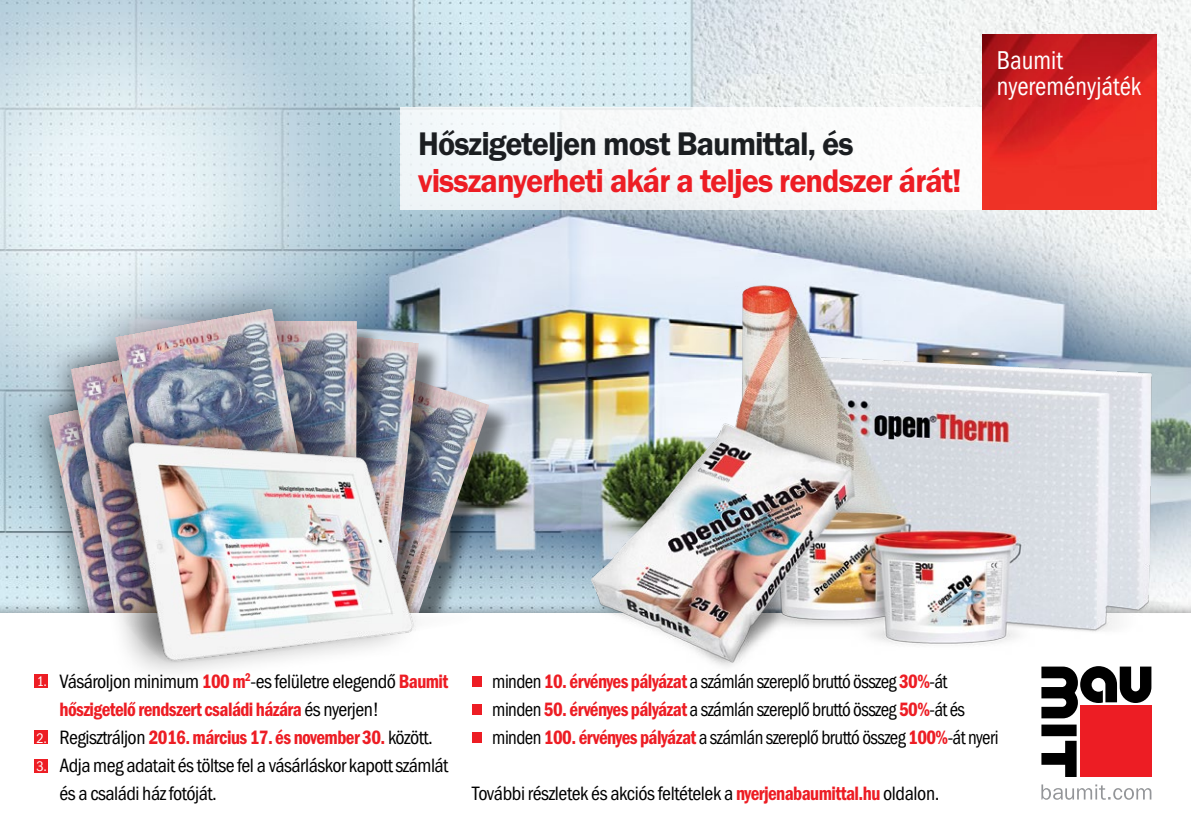
<style>
.page{position:relative;width:1191px;height:840px;background:#fff}
.page>*{position:absolute;margin:0;border:0;box-sizing:border-box;transform-origin:0 0}
.t1{font:33.8px "BM Franklin Gothic URW Dem";letter-spacing:-.03em;color:#ed1d24;scale:.95 1}
.t2{font:33.8px "BM Franklin Gothic URW Dem";letter-spacing:-.03em;color:#1b1e21;scale:.95 1}
.t3{font:26.6px/26px "BM Franklin Gothic URW Con Boo";color:#fff;scale:.95 1}
.t4{font:20px/28px "BM Franklin Gothic URW Con Boo";letter-spacing:-.025em;color:#000}
.t5{font:20px/28px "BM Franklin Gothic URW Con Boo";letter-spacing:-.025em;color:#000;scale:.95 1}
.t6{font:20px "BM Franklin Gothic URW Con Dem";letter-spacing:-.03em;color:#ed1d24;scale:.95 1}
.s1{font-size:14.4px;color:#fff}
.s2{font-family:"BM Franklin Gothic URW Con Dem";color:#ed1d24}
.s3{font-family:"BM Franklin Gothic URW Con Boo";color:#000}
.s4{font-family:"BM Franklin Gothic URW Con Boo";font-size:14.4px;color:#fff}
</style>
<div class="page">
<img style="left:0;top:0;width:1191px;height:601px">
<img style="left:443px;top:353px;width:46px;height:248px">
<div style="left:228px;top:330px;width:215px;height:386px;background:#000;opacity:.5"></div>
<img style="left:382px;top:327px;width:37px;height:79px">
<div style="left:25px;top:359px;width:274px;height:422px;background:#000;opacity:.64"></div>
<div style="left:47px;top:316px;width:266px;height:421px;background:#000;opacity:.64"></div>
<img style="left:71px;top:340px;width:13px;height:261px">
<div style="left:84px;top:277px;width:289px;height:444px;background:#000;opacity:.5"></div>
<img style="left:115px;top:308px;width:219px;height:98px">
<div style="left:0;top:613px;width:1191px;height:226px;background:#fff"></div>
<div style="left:401px;top:108px;width:679px;height:102px;background:#f7f9fa"></div>
<img style="left:982px;top:34px;width:175px;height:176px">
<div style="left:34px;top:674px;width:13px;height:13px;background:#ed1d24"></div>
<div style="left:34px;top:730px;width:13px;height:13px;background:#ed1d24"></div>
<div style="left:34px;top:758px;width:13px;height:13px;background:#ed1d24"></div>
<div style="left:472px;top:676px;width:11px;height:10px;background:#ed1d24"></div>
<div style="left:482px;top:676px;width:11px;height:10px;background:#fff"></div>
<div style="left:472px;top:704px;width:11px;height:10px;background:#ed1d24"></div>
<div style="left:482px;top:704px;width:11px;height:10px;background:#fff"></div>
<div style="left:472px;top:732px;width:11px;height:10px;background:#ed1d24"></div>
<div style="left:482px;top:732px;width:11px;height:10px;background:#fff"></div>
<div style="left:80px;top:406px;width:342px;height:278px;background:#000;opacity:.53"></div>
<img style="left:126px;top:439px;width:289px;height:224px">
<svg style="left:1041px;top:737px;width:110px;height:39px"></svg>
<svg style="left:1041px;top:784px;width:110px;height:15px"></svg>
<img style="left:498px;top:240px;width:693px;height:497px">
<h1 class="t2" style="left:418px;top:123px;width:460px">Hőszigeteljen most Baumittal, és</h1>
<h1 class="t1" style="left:418px;top:160px;width:573px">visszanyerheti akár a teljes rendszer árát!</h1>
<h2 class="t3" style="left:996px;top:47px;width:154px">Baumit nyereményjáték</h2>
<p class="t4" style="left:37px;top:667px;width:413px"><span class="s1">1.</span> Vásároljon minimum <span class="s2">100 m</span><sup>2</sup>-es felületre elegendő <span class="s2">Baumit</span></p>
<p class="t6" style="left:60px;top:697px;width:338px">hőszigetelő rendszert családi házára <span class="s3">és nyerjen!</span></p>
<p class="t6" style="left:37px;top:725px;width:418px"><span class="s4">2.</span> <span class="s3">Regisztráljon</span> 2016. március 17. és november 30. <span class="s3">között.</span></p>
<p class="t4" style="left:60px;top:751px;width:390px;text-indent:-23px"><span class="s1">3.</span> Adja meg adatait és töltse fel a vásárláskor kapott számlát és a családi ház fotóját.</p>
<p class="t5" style="left:492px;top:667px;width:534px">minden <span class="s2">10. érvényes pályázat</span> a számlán szereplő bruttó összeg <span class="s2">30%</span>-át minden <span class="s2">50. érvényes pályázat</span> a számlán szereplő bruttó összeg <span class="s2">50%</span>-át és minden <span class="s2">100. érvényes pályázat</span> a számlán szereplő bruttó összeg <span class="s2">100%</span>-át nyeri</p>
<p class="t4" style="left:472px;top:779px;width:469px">További részletek és akciós feltételek a <span class="s2">nyerjenabaumittal.hu</span> oldalon.</p>
</div>
